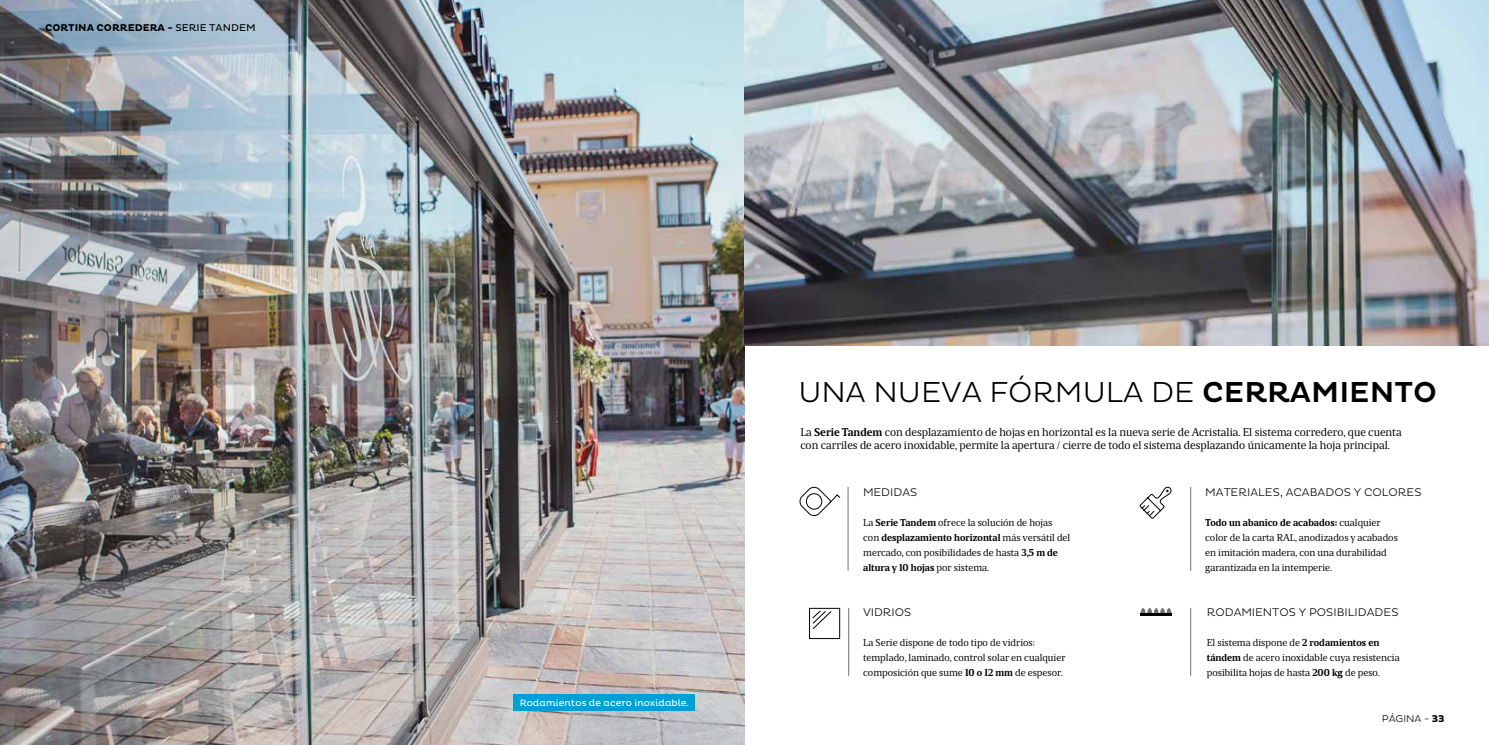
<style>
.page{position:relative;width:1489px;height:745px;background:#fff}
.page>*{position:absolute;margin:0;border:0;box-sizing:border-box;transform-origin:0 0}
.t1{font:29.38px "Pluto";color:#000}
.t2{font:11.25px/13.5px "Maga";color:#000}
.t3{font:11.25px "Pluto";color:#000}
.t4{font:10px/15px "Maga";color:#000}
.t5{font:700 10px "Pluto";color:#000}
.t6{font:10px "Pluto";letter-spacing:-.01em;color:#000}
.t7{font:9.38px "Pluto";color:#fff}
.s1{font-weight:400}
.s2{font-weight:500}
.s3{font-weight:700}
</style>
<div class="page">
<img style="left:0;top:0;width:743px;height:744px">
<svg style="left:1140px;top:607px;width:5px;height:13px"></svg>
<svg style="left:1147px;top:607px;width:5px;height:13px"></svg>
<svg style="left:1153px;top:607px;width:5px;height:13px"></svg>
<svg style="left:1159px;top:607px;width:5px;height:13px"></svg>
<svg style="left:1166px;top:607px;width:5px;height:13px"></svg>
<hr style="left:847px;top:486px;width:1px;height:84px;background:#707172">
<hr style="left:1190px;top:486px;width:1px;height:84px;background:#707172">
<hr style="left:848px;top:607px;width:1px;height:68px;background:#707172">
<hr style="left:1190px;top:607px;width:1px;height:68px;background:#707172">
<div style="left:513px;top:694px;width:181px;height:16px;background:#009fd4"></div>
<svg style="left:1139px;top:486px;width:33px;height:33px"></svg>
<div style="left:809px;top:607px;width:31px;height:31px;border:1px solid #000"></div>
<svg style="left:812px;top:610px;width:19px;height:19px"></svg>
<svg style="left:799px;top:486px;width:41px;height:30px"></svg>
<svg style="left:1140px;top:612px;width:31px;height:4px"></svg>
<div style="left:1139px;top:616px;width:32px;height:5px;background:#fff"></div>
<img style="left:744px;top:0;width:744px;height:345px">
<p class="t5" style="left:45px;top:22px;width:212px">CORTINA CORREDERA - <span class="s1">SERIE TANDEM</span></p>
<p class="t7" style="left:519px;top:697px;width:171px">Rodamientos de acero inoxidable.</p>
<h1 class="t1" style="left:798px;top:375px;width:640px">UNA NUEVA FÓRMULA DE <span class="s2">CERRAMIENTO</span></h1>
<p class="t2" style="left:800px;top:424px;width:603px">La <span class="s3">Serie Tandem</span> con desplazamiento de hojas en horizontal es la nueva serie de Acristalia. El sistema corredero, que cuenta con carriles de acero inoxidable, permite la apertura / cierre de todo el sistema desplazando únicamente la hoja principal.</p>
<p class="t3" style="left:863px;top:485px;width:56px">MEDIDAS</p>
<p class="t3" style="left:1205px;top:485px;width:218px">MATERIALES, ACABADOS Y COLORES</p>
<p class="t4" style="left:863px;top:514px;width:209px">La <span class="s3">Serie Tandem</span> ofrece la solución de hojas con <span class="s3">desplazamiento horizontal</span> más versátil del mercado, con posibilidades de hasta <span class="s3">3,5 m de altura y 10 hojas</span> por sistema.</p>
<p class="t4" style="left:1205px;top:514px;width:194px"><span class="s3">Todo un abanico de acabados:</span> cualquier color de la carta RAL, anodizados y acabados en imitación madera, con una durabilidad garantizada en la intemperie.</p>
<p class="t3" style="left:863px;top:605px;width:50px">VIDRIOS</p>
<p class="t3" style="left:1206px;top:605px;width:193px">RODAMIENTOS Y POSIBILIDADES</p>
<p class="t4" style="left:863px;top:634px;width:204px">La Serie dispone de todo tipo de vidrios: templado, laminado, control solar en cualquier composición que sume <span class="s3">10 o 12 mm</span> de espesor.</p>
<p class="t4" style="left:1206px;top:634px;width:194px">El sistema dispone de <span class="s3">2 rodamientos en tándem</span> de acero inoxidable cuya resistencia posibilita hojas de hasta <span class="s3">200 kg</span> de peso.</p>
<p class="t6" style="left:1381px;top:712px;width:64px">PÁGINA - <span class="s3">33</span></p>
</div>
